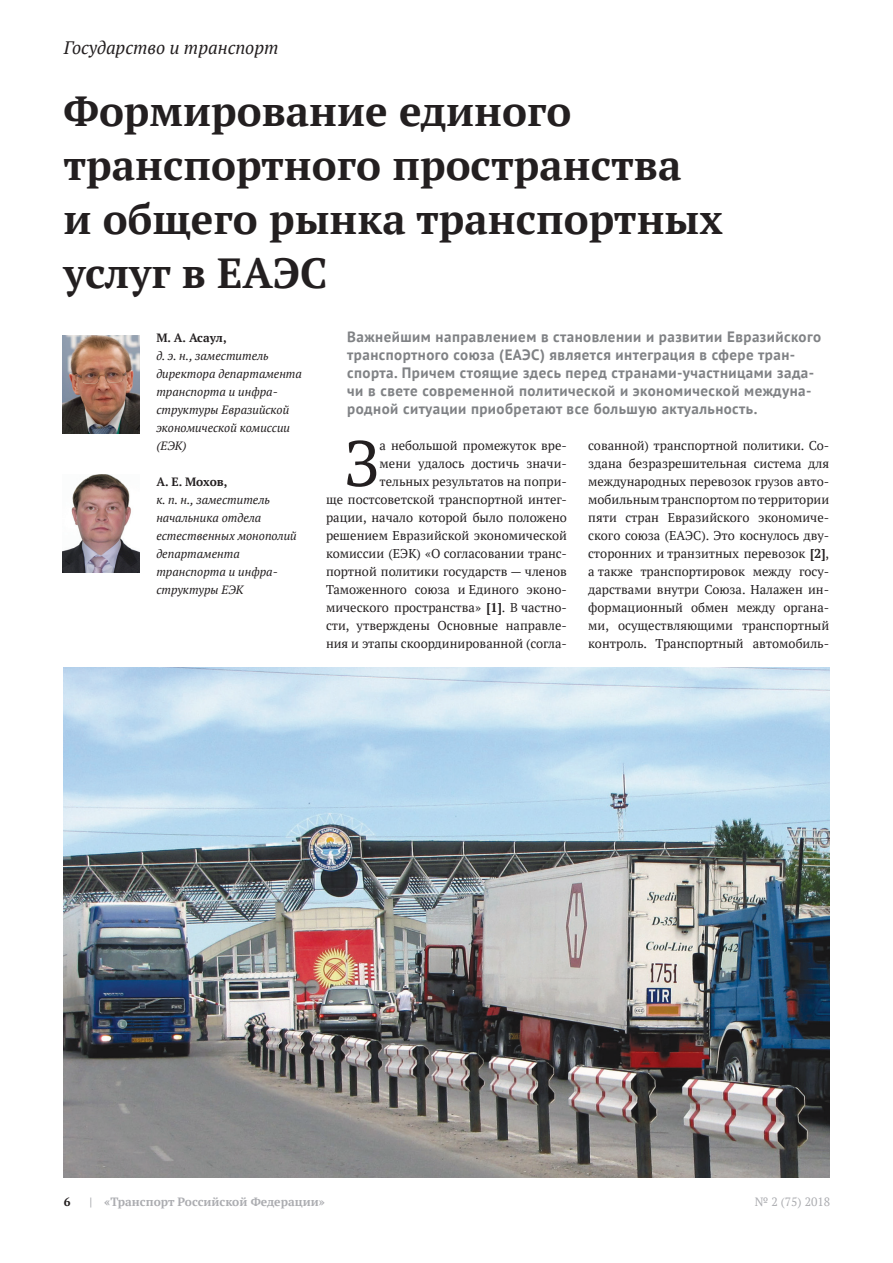
<style>
.page{position:relative;width:893px;height:1263px;background:#fff}
.page>*{position:absolute;margin:0;border:0;box-sizing:border-box;transform-origin:0 0}
.t1{font:64.2px "PT Serif";color:#231f20}
.t2{font:700 42px/54px "PT Serif";color:#231f20}
.t3{font:italic 18px "PT Serif";color:#231f20}
.t4{font:700 15px/18px "PT Sans";letter-spacing:.03em;color:#808285}
.t5{font:12.75px/18px "PT Serif";color:#231f20;text-align:right}
.t6{font:italic 12px/18px "PT Serif";color:#231f20}
.t7{font:700 12px "PT Serif";color:#acadb1}
.t8{font:700 12px "PT Serif";letter-spacing:-.005em;color:#231f20}
.t9{font:12px "PT Serif";color:#acadb1}
.s1{font-weight:700}
</style>
<div class="page">
<img style="left:63px;top:336px;width:77px;height:98px">
<img style="left:63px;top:475px;width:77px;height:98px">
<img style="left:64px;top:668px;width:765px;height:510px">
<h3 class="t3" style="left:64px;top:36px;width:216px">Государство и транспорт</h3>
<h2 class="t2" style="left:63px;top:83px;width:661px">Формирование единого транспортного пространства<br>и общего рынка транспортных услуг в ЕАЭС</h2>
<p class="t8" style="left:156px;top:330px;width:72px">М. А. Асаул,</p>
<p class="t6" style="left:156px;top:347px;width:147px">д. э. н., заместитель директора департамента транспорта и инфра&shy;структуры Евразийской экономической комиссии (ЕЭК)</p>
<p class="t8" style="left:156px;top:474px;width:73px">А. Е. Мохов,</p>
<p class="t6" style="left:156px;top:491px;width:142px">к. п. н., заместитель начальника отдела естественных монополий департамента транспорта и инфра&shy;структуры ЕЭК</p>
<p class="t4" style="left:347px;top:327px;width:475px">Важнейшим направлением в становлении и развитии Евразийского транспортного союза (ЕАЭС) является интеграция в сфере тран&shy;спорта. Причем стоящие здесь перед странами-участницами зада&shy;чи в свете современной политической и экономической междуна&shy;родной ситуации приобретают все большую актуальность.</p>
<h1 class="t1" style="left:344px;top:422px;width:37px">З</h1>
<p class="t5" style="left:326px;top:436px;width:242px">а небольшой промежуток вре-<br>мени удалось достичь значи-<br>тельных результатов на попри-<br>ще постсоветской транспортной интег&shy;рации, начало которой было положено решением Евразийской экономической комиссии (ЕЭК) «О согласовании транс&shy;портной политики государств — членов Таможенного союза и Единого эконо&shy;мического пространства» <span class="s1">[1]</span>. В частно&shy;сти, утверждены Основные направле&shy;ния и этапы скоординированной (согла-</p>
<p class="t5" style="left:588px;top:436px;width:242px;text-align:justify">сованной) транспортной политики. Со&shy;здана безразрешительная система для международных перевозок грузов авто&shy;мобильным транспортом по территории пяти стран Евразийского экономиче&shy;ского союза (ЕАЭС). Это коснулось дву&shy;сторонних и транзитных перевозок <span class="s1">[2]</span>, а также транспортировок между госу&shy;дарствами внутри Союза. Налажен ин&shy;формационный обмен между органа&shy;ми, осуществляющими транспортный контроль. Транспортный автомобиль-</p>
<p class="t8" style="left:64px;top:1194px;width:8px">6</p>
<p class="t7" style="left:89px;top:1194px;width:237px">| «Транспорт Российской Федерации»</p>
<p class="t9" style="left:755px;top:1194px;width:77px">№ 2 (75) 2018</p>
</div>
